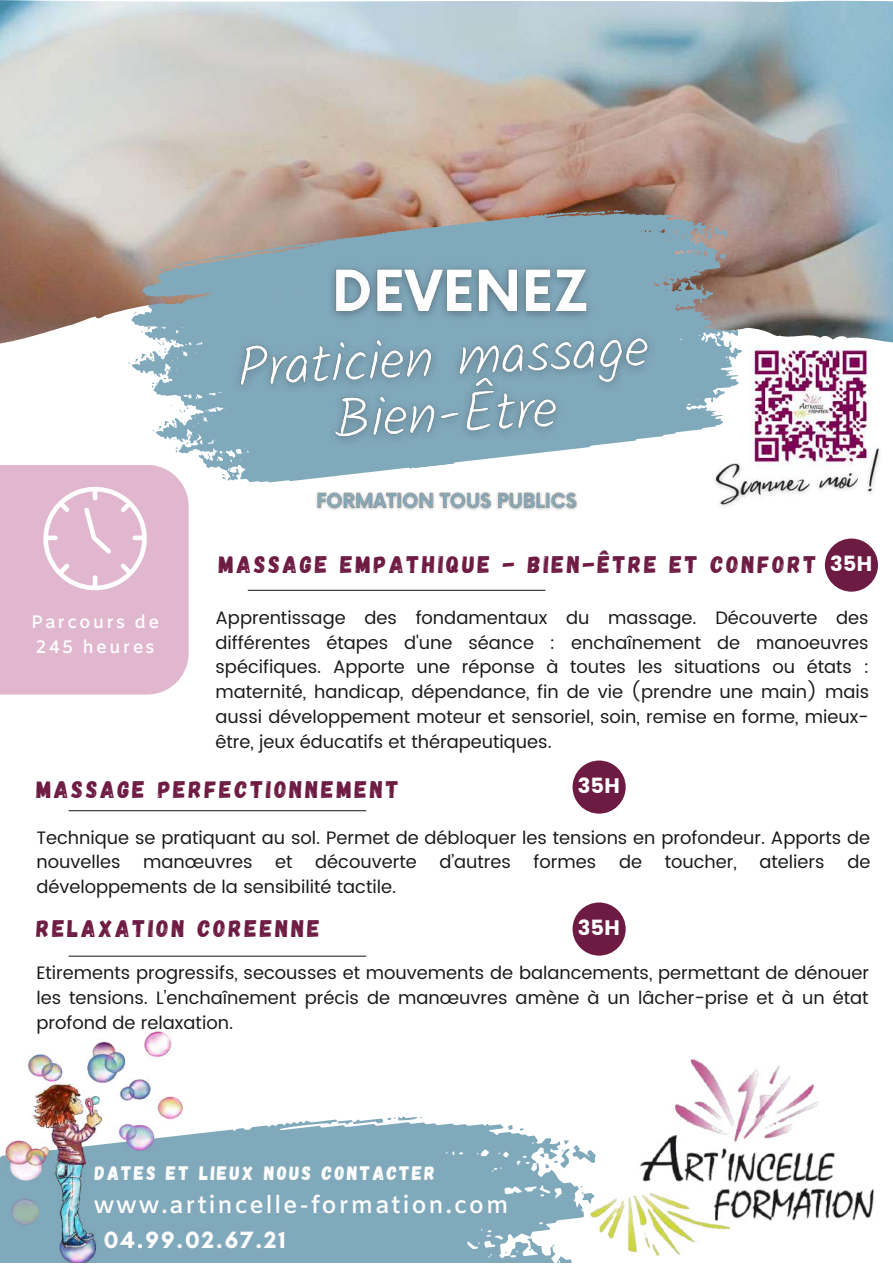
<style>
.page{position:relative;width:893px;height:1264px;background:#fff}
.page>*{position:absolute;margin:0;border:0;box-sizing:border-box;transform-origin:0 0}
.t1{font:24px "Gagalin";letter-spacing:.12em;color:#6e1b43}
.t2{font:600 24px "Amiko";letter-spacing:.08em;color:#fff}
.t3{font:700 24px "Glacial Indifference";letter-spacing:.08em;color:#fff}
.t4{font:21px "Poppins";color:#fff}
.t5{font:19.5px "Gagalin";letter-spacing:.12em;color:#fff}
.t6{font:18px/24.8px "Poppins";color:#1b1b1b;text-align:justify}
.t7{font:600 18px/24.8px "Amiko";letter-spacing:.12em;color:#fff}
.s1{font-family:"Poppins";font-size:21px;color:#fff}
</style>
<div class="page">
<svg style="left:188px;top:1119px;width:396px;height:143px;background:#90b3c4"></svg>
<svg style="left:508px;top:1124px;width:4px;height:6px"></svg>
<svg style="left:337px;top:1116px;width:85px;height:9px"></svg>
<svg style="left:539px;top:1139px;width:51px;height:29px"></svg>
<svg style="left:580px;top:1185px;width:10px;height:19px"></svg>
<svg style="left:671px;top:350px;width:71px;height:84px"></svg>
<img style="left:0;top:0;width:892px;height:344px">
<svg style="left:136px;top:195px;width:591px;height:203px;background:#9c9ea0"></svg>
<svg style="left:676px;top:215px;width:9px;height:3px"></svg>
<svg style="left:578px;top:209px;width:49px;height:6px"></svg>
<svg style="left:160px;top:252px;width:84px;height:19px;background:#a2a4a3"></svg>
<svg style="left:695px;top:223px;width:32px;height:17px"></svg>
<svg style="left:706px;top:250px;width:21px;height:19px"></svg>
<svg style="left:688px;top:308px;width:51px;height:52px;background:#9aadb6"></svg>
<svg style="left:128px;top:283px;width:127px;height:175px"></svg>
<img style="left:0;top:1031px;width:188px;height:231px">
<img style="left:749px;top:344px;width:122px;height:98px">
<div style="left:824px;top:538px;width:53px;height:53px;background:#6e1b43;border-radius:50%"></div>
<hr style="left:248px;top:589px;width:297px;height:2px;background:#2d2d2d">
<hr style="left:69px;top:810px;width:297px;height:1px;background:#2d2d2d">
<div style="left:572px;top:760px;width:53px;height:53px;background:#6e1b43;border-radius:50%"></div>
<div style="left:572px;top:902px;width:53px;height:53px;background:#6e1b43;border-radius:50%"></div>
<hr style="left:69px;top:955px;width:297px;height:1px;background:#2d2d2d">
<img style="left:318px;top:248px;width:283px;height:43px">
<img style="left:219px;top:291px;width:452px;height:192px">
<img style="left:713px;top:442px;width:167px;height:65px">
<svg style="left:0;top:465px;width:189px;height:229px;background:#e2bbd1"></svg>
<img style="left:590px;top:1059px;width:283px;height:196px">
<img style="left:316px;top:491px;width:262px;height:20px">
<h1 class="t1" style="left:219px;top:548px;width:655px">MASSAGE EMPATHIQUE - BIEN-ÊTRE ET CONFORT <span class="s1">35H</span></h1>
<p class="t6" style="left:215px;top:605px;width:655px">Apprentissage des fondamentaux du massage. Découverte des différentes étapes d'une séance : enchaînement de manoeuvres spécifiques. Apporte une réponse à toutes les situations ou états : maternité, handicap, dépendance, fin de vie (prendre une main) mais aussi développement moteur et sensoriel, soin, remise en forme, mieux&shy;être, jeux éducatifs et thérapeutiques.</p>
<h1 class="t1" style="left:36px;top:774px;width:364px">MASSAGE PERFECTIONNEMENT</h1>
<p class="t4" style="left:578px;top:773px;width:44px">35H</p>
<p class="t7" style="left:31px;top:611px;width:130px">Parcours de<br>245 heures</p>
<p class="t6" style="left:36px;top:825px;width:835px">Technique se pratiquant au sol. Permet de débloquer les tensions en profondeur. Apports de nouvelles</p>
<p class="t6" style="left:143px;top:849px;width:111px">manœuvres</p>
<p class="t6" style="left:275px;top:849px;width:19px">et</p>
<p class="t6" style="left:315px;top:849px;width:103px">découverte</p>
<p class="t6" style="left:439px;top:849px;width:73px">d’autres</p>
<p class="t6" style="left:533px;top:849px;width:64px">formes</p>
<p class="t6" style="left:619px;top:849px;width:25px">de</p>
<p class="t6" style="left:664px;top:849px;width:74px">toucher,</p>
<p class="t6" style="left:759px;top:849px;width:67px">ateliers</p>
<p class="t6" style="left:847px;top:849px;width:25px">de</p>
<p class="t6" style="left:36px;top:874px;width:361px">développements de la sensibilité tactile.</p>
<h1 class="t1" style="left:36px;top:913px;width:285px">RELAXATION COREENNE</h1>
<p class="t4" style="left:578px;top:915px;width:44px">35H</p>
<p class="t6" style="left:36px;top:960px;width:834px">Etirements progressifs, secousses et mouvements de balancements, permettant de dénouer les tensions. L’enchaînement précis de manœuvres amène à un lâcher-prise et à un état profond de relaxation.</p>
<p class="t5" style="left:95px;top:1160px;width:342px">DATES ET LIEUX NOUS CONTACTER</p>
<h1 class="t2" style="left:94px;top:1190px;width:416px">www.artincelle-formation.com</h1>
<h1 class="t3" style="left:104px;top:1225px;width:183px">04.99.02.67.21</h1>
</div>
